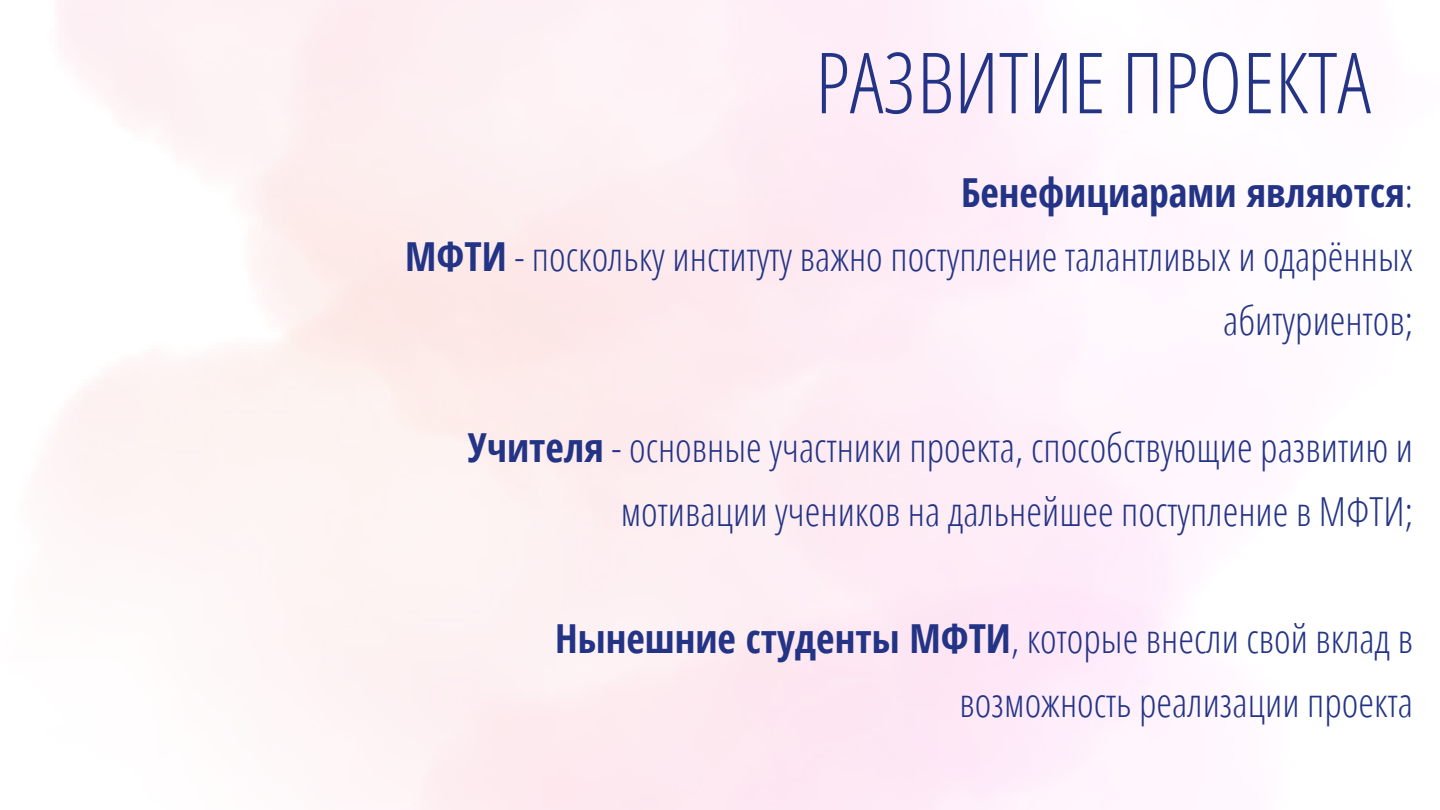
<style>
.page{position:relative;width:1440px;height:810px;background:#fff}
.page>*{position:absolute;margin:0;border:0;box-sizing:border-box;transform-origin:0 0}
.t1{font:300 84.4px "Open Sans Condensed";color:#233486}
.t2{font:300 40px/63.8px "Open Sans Condensed";color:#233486;text-align:right}
.t3{font:700 40px "Open Sans Condensed";color:#233486}
.s1{font-weight:300}
.s2{font-weight:700}
</style>
<div class="page">
<p class="t1" style="left:815px;top:23px;width:557px">РАЗВИТИЕ ПРОЕКТА</p>
<h1 class="t3" style="left:961px;top:164px;width:453px">Бенефициарами являются<span class="s1">:</span></h1>
<p class="t2" style="left:405px;top:223px;width:1009px"><span class="s2">МФТИ</span> - поскольку институту важно поступление талантливых и одарённых абитуриентов;</p>
<p class="t2" style="left:468px;top:415px;width:947px"><span class="s2">Учителя</span> - основные участники проекта, способствующие развитию и мотивации учеников на дальнейшее поступление в МФТИ;</p>
<p class="t2" style="left:555px;top:606px;width:859px"><span class="s2">Нынешние студенты МФТИ</span>, которые внесли свой вклад в возможность реализации проекта</p>
</div>
